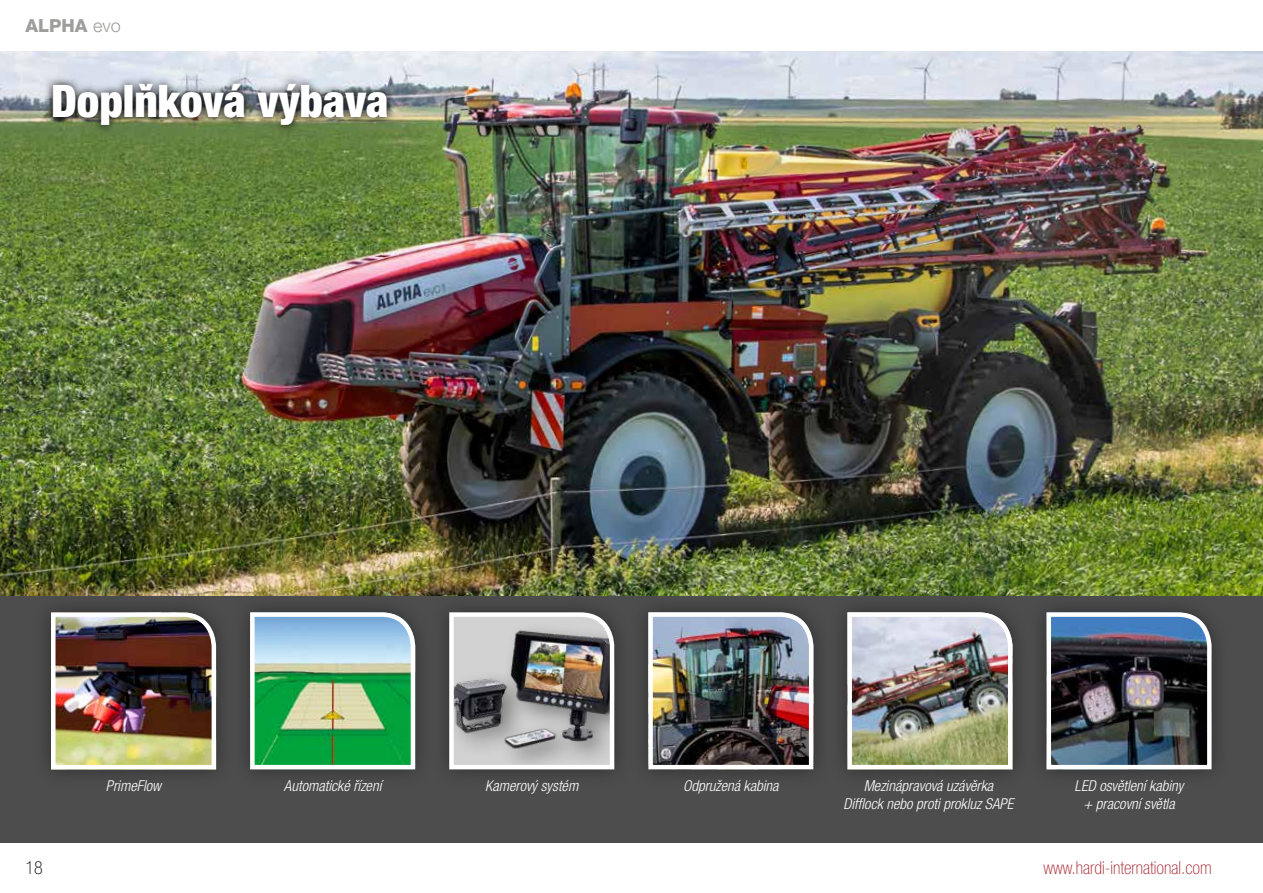
<style>
.page{position:relative;width:1263px;height:893px;background:#fff}
.page>*{position:absolute;margin:0;border:0;box-sizing:border-box;transform-origin:0 0}
.t1{font:900 condensed 45px "Helvetica Neue LT Pro";color:#fff}
.t2{font:100 condensed 18px "Helvetica Neue LT Pro";color:#a5242c}
.t3{font:800 18px "Helvetica Neue LT Pro";color:#9d9d9c}
.t4{font:100 condensed 18px "Helvetica Neue LT Pro";color:#000}
.t5{font:italic 300 condensed 15px/18px "Helvetica Neue LT Pro";color:#fff;text-align:center}
.s1{font-weight:300}
</style>
<div class="page">
<div style="left:0;top:595px;width:1263px;height:248px;background:#4d4d4d"></div>
<img style="left:0;top:51px;width:1263px;height:544px">
<div style="left:32px;top:593px;width:203px;height:195px;background:#494949"></div>
<img style="left:50px;top:611px;width:167px;height:160px">
<div style="left:231px;top:593px;width:203px;height:195px;background:#494949"></div>
<svg style="left:249px;top:611px;width:167px;height:160px;background:#74bb94"></svg>
<div style="left:629px;top:593px;width:203px;height:195px;background:#494948"></div>
<img style="left:647px;top:611px;width:168px;height:160px">
<div style="left:431px;top:594px;width:202px;height:194px;background:#494949"></div>
<img style="left:448px;top:611px;width:168px;height:160px">
<div style="left:828px;top:593px;width:203px;height:195px;background:#494949"></div>
<img style="left:846px;top:611px;width:168px;height:160px">
<div style="left:1027px;top:593px;width:203px;height:195px;background:#494949"></div>
<img style="left:1045px;top:611px;width:168px;height:160px">
<img style="left:44px;top:75px;width:352px;height:60px">
<p class="t3" style="left:26px;top:15px;width:97px">ALPHA <span class="s1">evo</span></p>
<h1 class="t1" style="left:51px;top:74px;width:339px">Doplňková výbava</h1>
<p class="t4" style="left:26px;top:857px;width:19px">18</p>
<p class="t5" style="left:106px;top:776px;width:57px">PrimeFlow</p>
<p class="t5" style="left:284px;top:776px;width:99px">Automatické řízení</p>
<p class="t5" style="left:485px;top:776px;width:95px">Kamerový systém</p>
<p class="t5" style="left:683px;top:776px;width:97px">Odpružená kabina</p>
<p class="t5" style="left:843px;top:776px;width:172px">Mezinápravová uzávěrka<br>Difflock nebo proti prokluz SAPE</p>
<p class="t5" style="left:1075px;top:776px;width:110px">LED osvětlení kabiny + pracovní světla</p>
<p class="t2" style="left:1043px;top:857px;width:170px">www.hardi-international.com</p>
</div>
